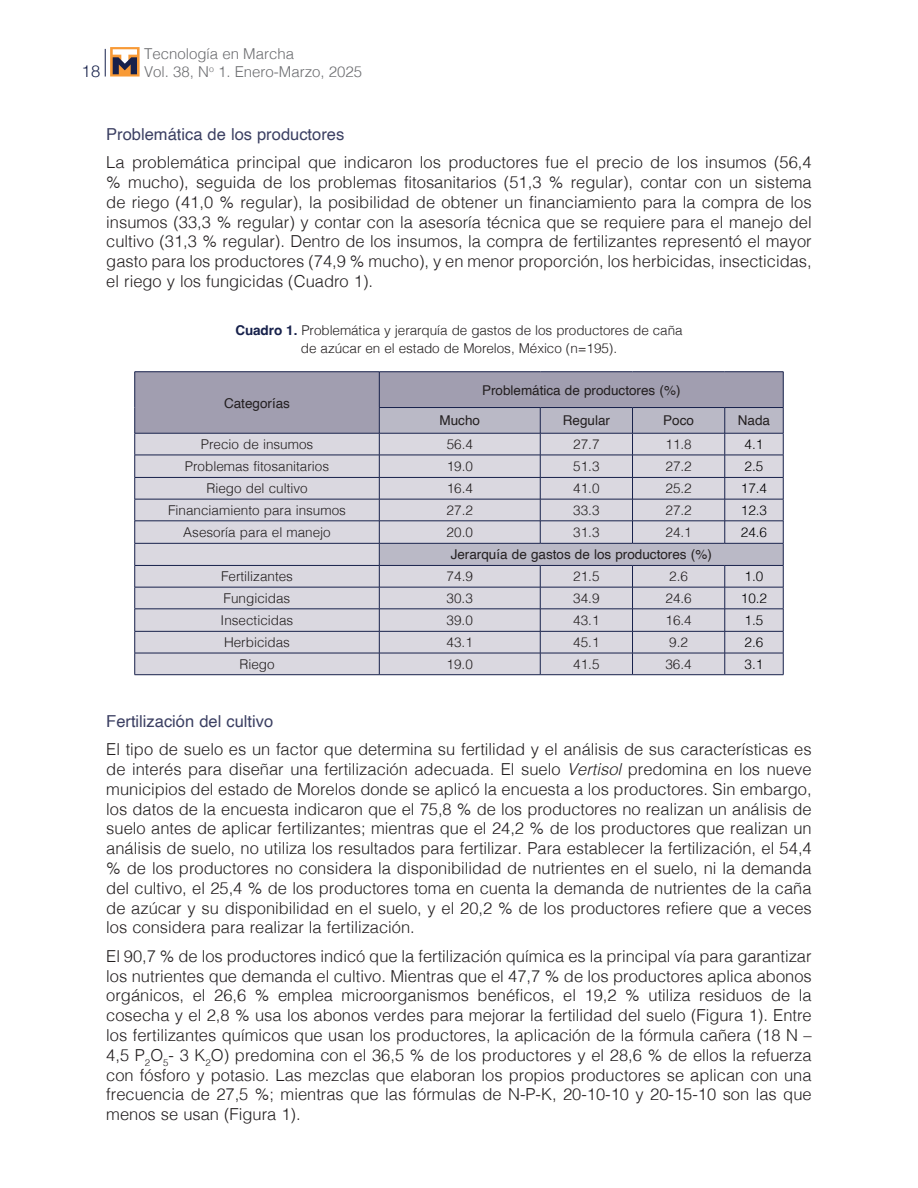
<style>
.page{position:relative;width:918px;height:1188px;background:#fff}
.page>*{position:absolute;margin:0;border:0;box-sizing:border-box;transform-origin:0 0}
.t1{font:300 16.5px/19.8px "Helvetica";color:#231f20;text-align:justify}
.t2{font:16.5px "Helvetica";color:#3b3f62}
.t3{font:300 16.5px "Helvetica Neue";color:#17214b}
.t4{font:300 15px/18px "Helvetica";color:#6c6d70}
.t5{font:300 13.5px/18px "Helvetica";color:#231f20;text-align:center}
.t6{font:13.5px "Helvetica";color:#231f20}
.t7{font:300 13.5px "Helvetica";color:#000001}
.s1{font-weight:700;color:#17214b}
.s2{font-style:italic}
</style>
<div class="page">
<svg style="left:105px;top:49px;width:1px;height:28px"></svg>
<svg style="left:110px;top:47px;width:30px;height:30px"></svg>
<svg style="left:113px;top:49px;width:24px;height:25px"></svg>
<hr style="left:135px;top:371px;width:244px;height:1px;background:#17214b">
<hr style="left:379px;top:371px;width:161px;height:1px;background:#17214b">
<hr style="left:540px;top:371px;width:93px;height:1px;background:#17214b">
<hr style="left:633px;top:371px;width:92px;height:1px;background:#17214b">
<hr style="left:725px;top:371px;width:58px;height:1px;background:#17214b">
<svg style="left:134px;top:372px;width:650px;height:303px"></svg>
<hr style="left:135px;top:433px;width:244px;height:1px;background:#17214b">
<hr style="left:379px;top:433px;width:161px;height:1px;background:#17214b">
<hr style="left:540px;top:433px;width:93px;height:1px;background:#17214b">
<hr style="left:633px;top:433px;width:92px;height:1px;background:#17214b">
<hr style="left:725px;top:433px;width:58px;height:1px;background:#17214b">
<p class="t3" style="left:82px;top:57px;width:20px">18</p>
<p class="t4" style="left:144px;top:43px;width:220px">Tecnología en Marcha<br>Vol. 38, N<sup>o</sup> 1. Enero-Marzo, 2025</p>
<p class="t2" style="left:106px;top:121px;width:239px">Problemática de los productores</p>
<p class="t1" style="left:106px;top:151px;width:707px">La problemática principal que indicaron los productores fue el precio de los insumos (56,4 % mucho), seguida de los problemas fitosanitarios (51,3 % regular), contar con un sistema de riego (41,0 % regular), la posibilidad de obtener un financiamiento para la compra de los insumos (33,3 % regular) y contar con la asesoría técnica que se requiere para el manejo del cultivo (31,3 % regular). Dentro de los insumos, la compra de fertilizantes representó el mayor gasto para los productores (74,9 % mucho), y en menor proporción, los herbicidas, insecticidas, el riego y los fungicidas (Cuadro 1).</p>
<p class="t5" style="left:235px;top:320px;width:449px"><span class="s1">Cuadro 1.</span> Problemática y jerarquía de gastos de los productores de caña de azúcar en el estado de Morelos, México (n=195).</p>
<p class="t6" style="left:224px;top:392px;width:68px">Categorías</p>
<p class="t6" style="left:482px;top:380px;width:200px">Problemática de productores (%)</p>
<p class="t6" style="left:440px;top:410px;width:42px">Mucho</p>
<p class="t6" style="left:563px;top:410px;width:49px">Regular</p>
<p class="t6" style="left:663px;top:410px;width:32px">Poco</p>
<p class="t6" style="left:738px;top:410px;width:34px">Nada</p>
<p class="t5" style="left:201px;top:434px;width:114px">Precio de insumos</p>
<p class="t5" style="left:447px;top:434px;width:28px">56.4</p>
<p class="t5" style="left:573px;top:434px;width:28px">27.7</p>
<p class="t5" style="left:666px;top:434px;width:28px">11.8</p>
<p class="t7" style="left:745px;top:433px;width:20px">4.1</p>
<p class="t5" style="left:185px;top:457px;width:146px">Problemas fitosanitarios</p>
<p class="t5" style="left:447px;top:457px;width:28px">19.0</p>
<p class="t5" style="left:573px;top:457px;width:28px">51.3</p>
<p class="t5" style="left:666px;top:457px;width:28px">27.2</p>
<p class="t7" style="left:745px;top:455px;width:20px">2.5</p>
<p class="t5" style="left:206px;top:478px;width:103px">Riego del cultivo</p>
<p class="t5" style="left:447px;top:478px;width:28px">16.4</p>
<p class="t5" style="left:573px;top:478px;width:28px">41.0</p>
<p class="t5" style="left:666px;top:478px;width:28px">25.2</p>
<p class="t7" style="left:741px;top:477px;width:28px">17.4</p>
<p class="t5" style="left:168px;top:500px;width:179px">Financiamiento para insumos</p>
<p class="t5" style="left:447px;top:500px;width:28px">27.2</p>
<p class="t5" style="left:573px;top:500px;width:28px">33.3</p>
<p class="t5" style="left:666px;top:500px;width:28px">27.2</p>
<p class="t7" style="left:741px;top:499px;width:28px">12.3</p>
<p class="t5" style="left:183px;top:523px;width:149px">Asesoría para el manejo</p>
<p class="t5" style="left:447px;top:523px;width:28px">20.0</p>
<p class="t5" style="left:573px;top:523px;width:28px">31.3</p>
<p class="t5" style="left:666px;top:523px;width:28px">24.1</p>
<p class="t7" style="left:741px;top:521px;width:28px">24.6</p>
<p class="t6" style="left:451px;top:544px;width:263px">Jerarquía de gastos de los productores (%)</p>
<p class="t5" style="left:221px;top:566px;width:74px">Fertilizantes</p>
<p class="t5" style="left:447px;top:566px;width:28px">74.9</p>
<p class="t5" style="left:573px;top:566px;width:28px">21.5</p>
<p class="t5" style="left:669px;top:566px;width:20px">2.6</p>
<p class="t7" style="left:745px;top:565px;width:20px">1.0</p>
<p class="t5" style="left:224px;top:588px;width:68px">Fungicidas</p>
<p class="t5" style="left:447px;top:588px;width:28px">30.3</p>
<p class="t5" style="left:573px;top:588px;width:28px">34.9</p>
<p class="t5" style="left:665px;top:588px;width:28px">24.6</p>
<p class="t7" style="left:741px;top:587px;width:28px">10.2</p>
<p class="t5" style="left:221px;top:611px;width:74px">Insecticidas</p>
<p class="t5" style="left:447px;top:611px;width:28px">39.0</p>
<p class="t5" style="left:573px;top:611px;width:28px">43.1</p>
<p class="t5" style="left:665px;top:611px;width:28px">16.4</p>
<p class="t7" style="left:745px;top:609px;width:20px">1.5</p>
<p class="t5" style="left:224px;top:632px;width:68px">Herbicidas</p>
<p class="t5" style="left:447px;top:632px;width:28px">43.1</p>
<p class="t5" style="left:573px;top:632px;width:28px">45.1</p>
<p class="t5" style="left:669px;top:632px;width:20px">9.2</p>
<p class="t7" style="left:745px;top:631px;width:20px">2.6</p>
<p class="t5" style="left:239px;top:654px;width:37px">Riego</p>
<p class="t5" style="left:447px;top:654px;width:28px">19.0</p>
<p class="t5" style="left:573px;top:654px;width:28px">41.5</p>
<p class="t5" style="left:665px;top:654px;width:28px">36.4</p>
<p class="t7" style="left:745px;top:652px;width:20px">3.1</p>
<p class="t2" style="left:106px;top:708px;width:168px">Fertilización del cultivo</p>
<p class="t1" style="left:106px;top:738px;width:707px">El tipo de suelo es un factor que determina su fertilidad y el análisis de sus características es de interés para diseñar una fertilización adecuada. El suelo <span class="s2">Vertisol</span> predomina en los nueve municipios del estado de Morelos donde se aplicó la encuesta a los productores. Sin embargo, los datos de la encuesta indicaron que el 75,8 % de los productores no realizan un análisis de suelo antes de aplicar fertilizantes; mientras que el 24,2 % de los productores que realizan un análisis de suelo, no utiliza los resultados para fertilizar. Para establecer la fertilización, el 54,4 % de los productores no considera la disponibilidad de nutrientes en el suelo, ni la demanda del cultivo, el 25,4 % de los productores toma en cuenta la demanda de nutrientes de la caña de azúcar y su disponibilidad en el suelo, y el 20,2 % de los productores refiere que a veces los considera para realizar la fertilización.</p>
<p class="t1" style="left:106px;top:945px;width:707px">El 90,7 % de los productores indicó que la fertilización química es la principal vía para garantizar los nutrientes que demanda el cultivo. Mientras que el 47,7 % de los productores aplica abonos orgánicos, el 26,6 % emplea microorganismos benéficos, el 19,2 % utiliza residuos de la cosecha y el 2,8 % usa los abonos verdes para mejorar la fertilidad del suelo (Figura 1). Entre los fertilizantes químicos que usan los productores, la aplicación de la fórmula cañera (18 N – 4,5 P<sub>2</sub>O<sub>5</sub>- 3 K<sub>2</sub>O) predomina con el 36,5 % de los productores y el 28,6 % de ellos la refuerza con fósforo y potasio. Las mezclas que elaboran los propios productores se aplican con una frecuencia de 27,5 %; mientras que las fórmulas de N-P-K, 20-10-10 y 20-15-10 son las que menos se usan (Figura 1).</p>
</div>
